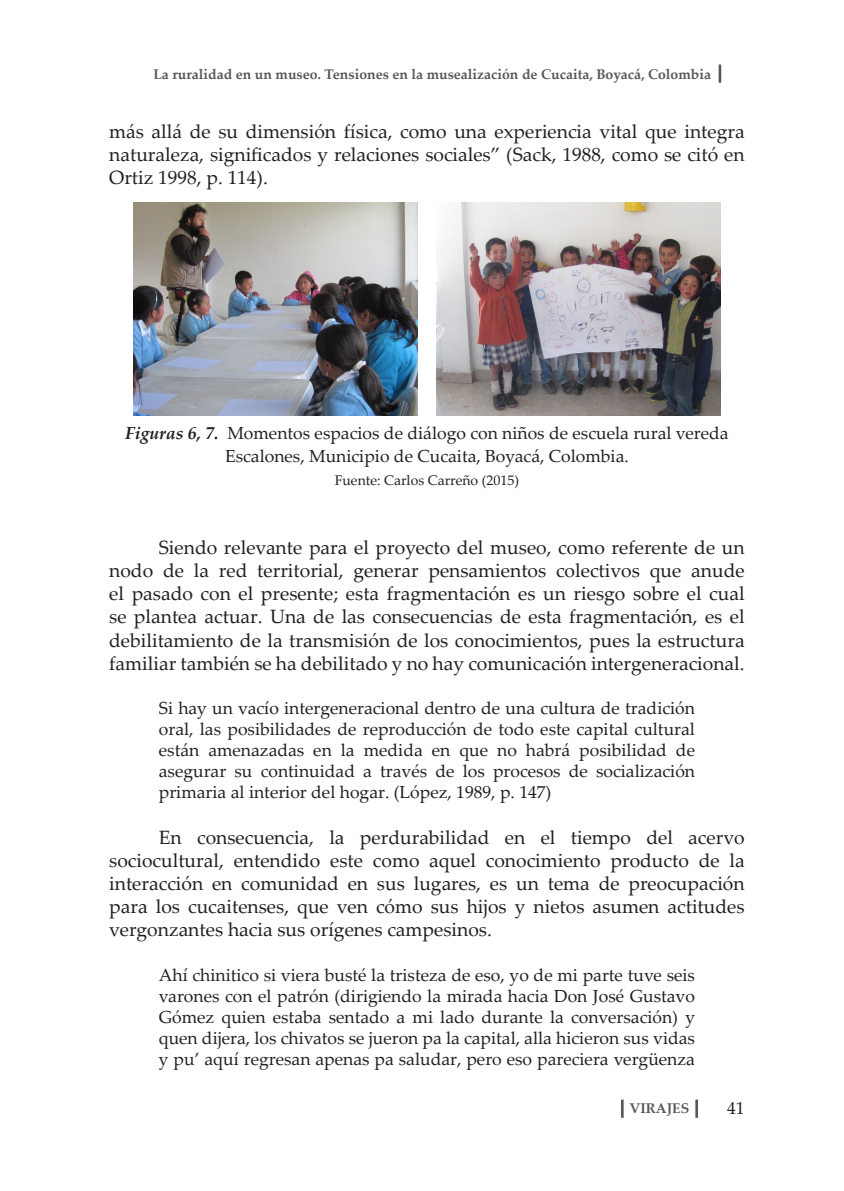
<style>
.page{position:relative;width:844px;height:1191px;background:#fff}
.page>*{position:absolute;margin:0;border:0;box-sizing:border-box;transform-origin:0 0}
.t1{font:19.25px/23.1px "Palatino Linotype";color:#231f20;text-align:justify}
.t2{font:17.5px/21px "Palatino Linotype";color:#231f20;text-align:justify}
.t3{font:700 14px "Palatino Linotype";color:#57585a}
.t4{font:14px "Palatino Linotype";color:#231f20}
.s1{font-weight:700;font-style:italic}
</style>
<div class="page">
<svg style="left:621px;top:1099px;width:2px;height:18px"></svg>
<svg style="left:695px;top:1099px;width:2px;height:18px"></svg>
<hr style="left:718px;top:64px;width:3px;height:19px;background:#57585a">
<img style="left:133px;top:202px;width:284px;height:213px">
<img style="left:436px;top:202px;width:284px;height:213px">
<p class="t3" style="left:153px;top:64px;width:559px">La ruralidad en un museo. Tensiones en la musealización de Cucaita, Boyacá, Colombia</p>
<p class="t1" style="left:109px;top:119px;width:636px">más allá de su dimensión física, como una experiencia vital que integra naturaleza, significados y relaciones sociales” (Sack, 1988, como se citó en Ortiz 1998, p. 114).</p>
<p class="t2" style="left:125px;top:420px;width:604px;line-height:23.1px;text-align:center"><span class="s1">Figuras 6, 7.</span> Momentos espacios de diálogo con niños de escuela rural vereda<br>Escalones, Municipio de Cucaita, Boyacá, Colombia.</p>
<p class="t4" style="left:334px;top:470px;width:186px">Fuente: Carlos Carreño (2015)</p>
<p class="t1" style="left:109px;top:535px;width:636px;text-indent:50px">Siendo relevante para el proyecto del museo, como referente de un nodo de la red territorial, generar pensamientos colectivos que anude el pasado con el presente; esta fragmentación es un riesgo sobre el cual se plantea actuar. Una de las consecuencias de esta fragmentación, es el debilitamiento de la transmisión de los conocimientos, pues la estructura familiar también se ha debilitado y no hay comunicación intergeneracional.</p>
<p class="t2" style="left:159px;top:696px;width:537px">Si hay un vacío intergeneracional dentro de una cultura de tradición oral, las posibilidades de reproducción de todo este capital cultural están amenazadas en la medida en que no habrá posibilidad de asegurar su continuidad a través de los procesos de socialización primaria al interior del hogar. (López, 1989, p. 147)</p>
<p class="t1" style="left:109px;top:825px;width:636px;text-indent:50px">En consecuencia, la perdurabilidad en el tiempo del acervo sociocultural, entendido este como aquel conocimiento producto de la interacción en comunidad en sus lugares, es un tema de preocupación para los cucaitenses, que ven cómo sus hijos y nietos asumen actitudes vergonzantes hacia sus orígenes campesinos.</p>
<p class="t2" style="left:159px;top:963px;width:537px">Ahí chinitico si viera busté la tristeza de eso, yo de mi parte tuve seis varones con el patrón (dirigiendo la mirada hacia Don José Gustavo Gómez quien estaba sentado a mi lado durante la conversación) y quen dijera, los chivatos se jueron pa la capital, alla hicieron sus vidas y pu’ aquí regresan apenas pa saludar, pero eso pareciera vergüenza</p>
<p class="t3" style="left:629px;top:1098px;width:61px">VIRAJES</p>
<p class="t2" style="left:727px;top:1096px;width:19px">41</p>
</div>
